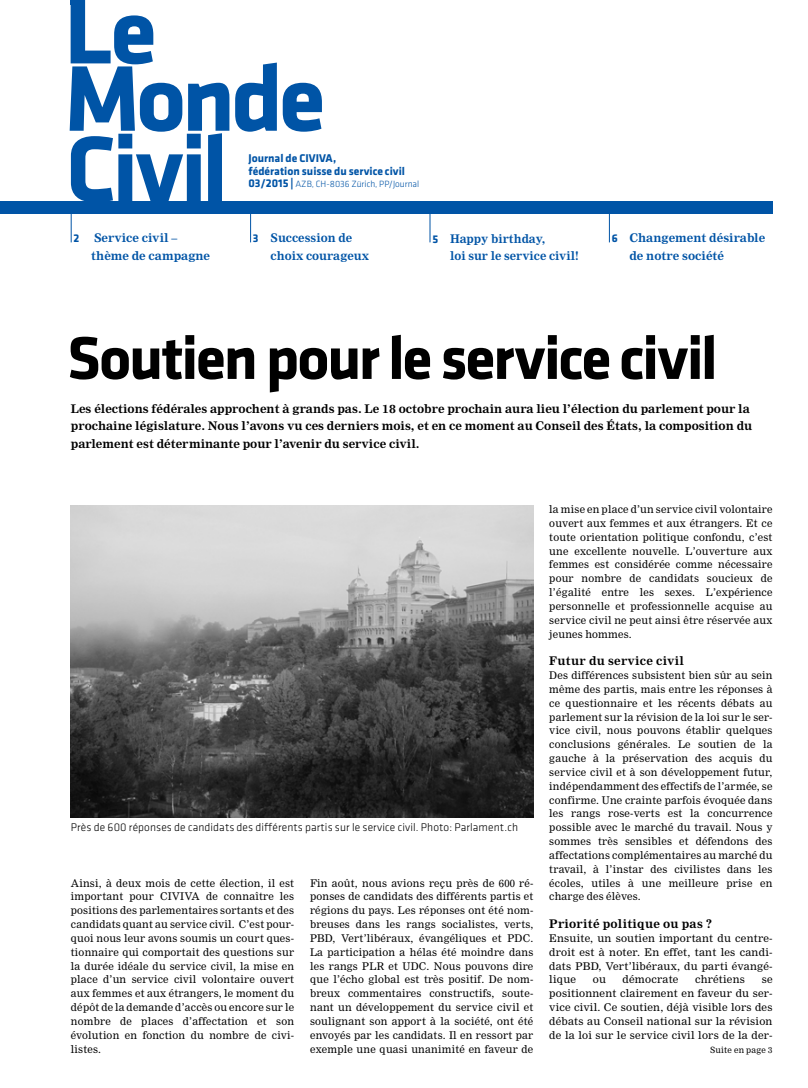
<style>
.page{position:relative;width:808px;height:1088px;background:#fff}
.page>*{position:absolute;margin:0;border:0;box-sizing:border-box;transform-origin:0 0}
.t1{font:700 62.5px "Klavika";letter-spacing:-.035em;color:#000}
.t2{font:700 11.62px/17.5px "Nimrod MT Std";color:#000}
.t3{font:700 11.62px/17.5px "Nimrod MT Std";color:#0054a6}
.t4{font:700 11.62px/12.5px "Klavika";color:#0054a6}
.t5{font:700 11.62px "Nimrod MT Std";letter-spacing:.02em;color:#000}
.t6{font:300 11.5px "Klavika";letter-spacing:.01em;color:#000}
.t7{font:10.38px/13.9px "Nimrod MT Std";letter-spacing:.02em;color:#000;text-align:justify}
.t8{font:300 9.38px "Klavika";color:#0054a6}
.t9{font:8.5px "Nimrod MT Std";letter-spacing:.025em;color:#000}
.s1{font-weight:700;font-size:11.62px}
.s2{font-family:"Klavika"}
</style>
<div class="page">
<div style="left:0;top:201px;width:772px;height:12px;background:#0054a6"></div>
<svg style="left:70px;top:0;width:252px;height:201px"></svg>
<hr style="left:71px;top:207px;width:1px;height:35px;background:#0054a6">
<hr style="left:250px;top:207px;width:1px;height:35px;background:#0054a6">
<hr style="left:430px;top:207px;width:1px;height:35px;background:#0054a6">
<hr style="left:609px;top:207px;width:1px;height:35px;background:#0054a6">
<div style="left:71px;top:0;width:14px;height:5px;background:#0054a6"></div>
<img style="left:71px;top:505px;width:462px;height:312px">
<p class="t4" style="left:248px;top:152px;width:158px">Journal de CIVIVA,<br>fédération suisse du service civil</p>
<p class="t8" style="left:248px;top:179px;width:172px"><span class="s1">03/2015 |</span> AZB, CH-8036 Zürich, PP/Journal</p>
<p class="t4" style="left:74px;top:232px;width:7px">2</p>
<p class="t3" style="left:91px;top:229px;width:120px">Service civil – thème de campagne</p>
<p class="t3" style="left:271px;top:229px;width:100px;text-indent:-18px"><span class="s2">3</span> Succession de choix courageux</p>
<p class="t3" style="left:450px;top:230px;width:130px;text-indent:-18px"><span class="s2">5</span> Happy birthday,<br>loi sur le service civil!</p>
<p class="t3" style="left:629px;top:229px;width:137px;text-indent:-18px"><span class="s2">6</span> Changement désirable de notre société</p>
<h1 class="t1" style="left:67px;top:313px;width:652px">Soutien pour le service civil</h1>
<p class="t2" style="left:71px;top:400px;width:683px">Les élections fédérales approchent à grands pas. Le 18 octobre prochain aura lieu l’élection du parlement pour la prochaine législature. Nous l’avons vu ces derniers mois, et en ce moment au Conseil des États, la composition du parlement est déterminante pour l’avenir du service civil.</p>
<p class="t6" style="left:71px;top:820px;width:449px">Près de 600 réponses de candidats des différents partis sur le service civil. Photo: Parlament.ch</p>
<p class="t7" style="left:71px;top:876px;width:225px">Ainsi, à deux mois de cette élection, il est important pour CIVIVA de connaître les positions des parlementaires sortants et des candidats quant au service civil. C’est pour&shy;quoi nous leur avons soumis un court ques&shy;tionnaire qui comportait des questions sur la durée idéale du service civil, la mise en place d’un service civil volontaire ouvert aux femmes et aux étrangers, le moment du dépôt de la demande d’accès ou encore sur le nombre de places d’affectation et son évolution en fonction du nombre de civi&shy;listes.</p>
<p class="t7" style="left:310px;top:876px;width:225px">Fin août, nous avions reçu près de 600 ré&shy;ponses de candidats des différents partis et régions du pays. Les réponses ont été nom&shy;breuses dans les rangs socialistes, verts, PBD, Vert’libéraux, évangéliques et PDC.<br>La participation a hélas été moindre dans les rangs PLR et UDC. Nous pouvons dire que l’écho global est très positif. De nom&shy;breux commentaires constructifs, soute&shy;nant un développement du service civil et soulignant son apport à la société, ont été envoyés par les candidats. Il en ressort par exemple une quasi unanimité en faveur de</p>
<p class="t7" style="left:549px;top:502px;width:225px">la mise en place d’un service civil volontaire ouvert aux femmes et aux étrangers. Et ce toute orientation politique confondu, c’est une excellente nouvelle. L’ouverture aux femmes est considérée comme nécessaire pour nombre de candidats soucieux de l’égalité entre les sexes. L’expérience personnelle et professionnelle acquise au service civil ne peut ainsi être réservée aux jeunes hommes.</p>
<p class="t5" style="left:549px;top:654px;width:136px">Futur du service civil</p>
<p class="t7" style="left:549px;top:668px;width:225px">Des différences subsistent bien sûr au sein même des partis, mais entre les réponses à ce questionnaire et les récents débats au parlement sur la révision de la loi sur le ser&shy;vice civil, nous pouvons établir quelques conclusions générales. Le soutien de la gauche à la préservation des acquis du service civil et à son développement futur, indépendamment des effectifs de l’armée, se confirme. Une crainte parfois évoquée dans les rangs rose-verts est la concurrence possible avec le marché du travail. Nous y sommes très sensibles et défendons des affectations complémentaires au marché du travail, à l’instar des civilistes dans les écoles, utiles à une meilleure prise en charge des élèves.</p>
<p class="t5" style="left:549px;top:917px;width:164px">Priorité politique ou pas ?</p>
<p class="t7" style="left:549px;top:931px;width:225px">Ensuite, un soutien important du centre&shy;droit est à noter. En effet, tant les candi&shy;dats PBD, Vert’libéraux, du parti évangé&shy;lique</p>
<p class="t7" style="left:593px;top:973px;width:15px">ou</p>
<p class="t7" style="left:623px;top:973px;width:57px">démocrate</p>
<p class="t7" style="left:695px;top:973px;width:51px">chrétiens</p>
<p class="t7" style="left:549px;top:973px;width:225px;text-indent:212px">se positionnent clairement en faveur du ser&shy;vice civil. Ce soutien, déjà visible lors des débats au Conseil national sur la révision de la loi sur le service civil lors de la der-</p>
<p class="t9" style="left:710px;top:1044px;width:64px">Suite en page 3</p>
</div>
